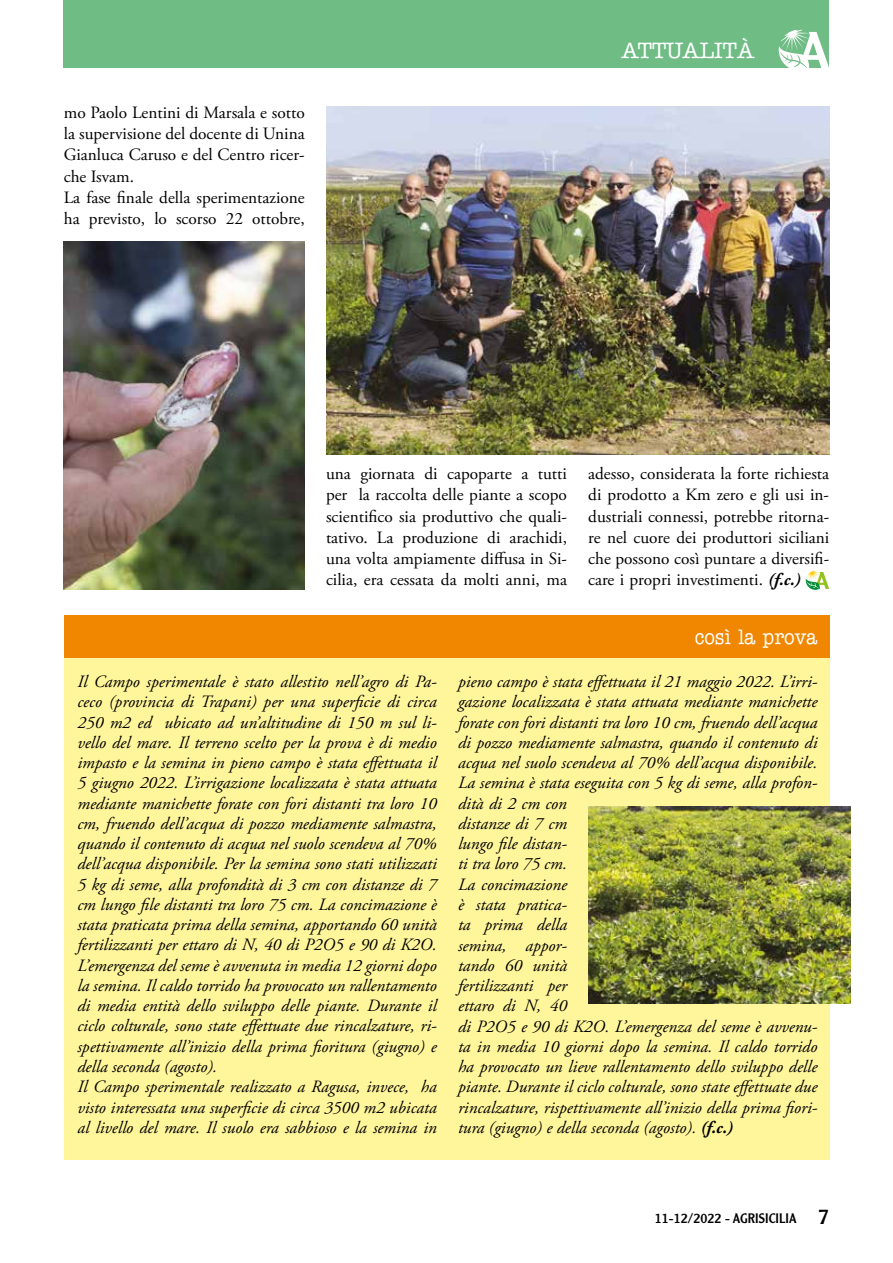
<style>
.page{position:relative;width:893px;height:1263px;background:#fff}
.page>*{position:absolute;margin:0;border:0;box-sizing:border-box;transform-origin:0 0}
.t1{font:500 22.5px "American Typewriter";color:#fff}
.t2{font:500 21px "American Typewriter";color:#fff;scale:.9 1}
.t3{font:italic 17.25px/20.2px "Adobe Garamond Pro";color:#000}
.t4{font:17.25px/21.3px "Adobe Garamond Pro";color:#000;text-align:justify}
.t5{font:13.5px "Clearface Gothic LH";color:#000}
.s1{font-weight:700;font-style:italic}
.s2{font-weight:700}
.s3{font-size:21px}
</style>
<div class="page">
<div style="left:64px;top:0;width:765px;height:68px;background:#6fbc85"></div>
<svg style="left:779px;top:30px;width:50px;height:38px"></svg>
<div style="left:64px;top:615px;width:765px;height:545px;background:#fff69b"></div>
<div style="left:64px;top:615px;width:765px;height:43px;background:#f18700"></div>
<svg style="left:806px;top:571px;width:23px;height:19px"></svg>
<img style="left:326px;top:106px;width:503px;height:348px">
<img style="left:64px;top:242px;width:241px;height:347px">
<img style="left:588px;top:807px;width:262px;height:196px">
<p class="t4" style="left:64px;top:102px;width:242px;text-align:left">mo Paolo Lentini di Marsala e sotto la supervisione del docente di Unina<br>Gianluca Caruso e del Centro ricer&shy;che Isvam.<br>La fase finale della sperimentazione ha previsto, lo scorso 22 ottobre,</p>
<h1 class="t1" style="left:621px;top:38px;width:135px">ATTUALITÀ</h1>
<p class="t4" style="left:326px;top:464px;width:242px">una giornata di capoparte a tutti per la raccolta delle piante a scopo scientifico sia produttivo che quali&shy;tativo. La produzione di arachidi, una volta ampiamente diffusa in Si&shy;cilia, era cessata da molti anni, ma</p>
<p class="t4" style="left:588px;top:464px;width:242px">adesso, considerata la forte richiesta di prodotto a Km zero e gli usi in&shy;dustriali connessi, potrebbe ritorna&shy;re nel cuore dei produttori siciliani che possono così puntare a diversifi&shy;care i propri investimenti. <span class="s1">(f.c.)</span></p>
<p class="t2" style="left:695px;top:625px;width:138px">così la prova</p>
<p class="t3" style="left:77px;top:672px;width:361px">Il Campo sperimentale è stato allestito nell’agro di Pa&shy;ceco (provincia di Trapani) per una superficie di circa 250 m2 ed ubicato ad un’altitudine di 150 m sul li&shy;vello del mare. Il terreno scelto per la prova è di medio impasto e la semina in pieno campo è stata effettuata il 5 giugno 2022. L’irrigazione localizzata è stata attuata mediante manichette forate con fori distanti tra loro 10 cm, fruendo dell’acqua di pozzo mediamente salmastra, quando il contenuto di acqua nel suolo scendeva al 70% dell’acqua disponibile. Per la semina sono stati utilizzati 5 kg di seme, alla profondità di 3 cm con distanze di 7 cm lungo file distanti tra loro 75 cm. La concimazione è stata praticata prima della semina, apportando 60 unità fertilizzanti per ettaro di N, 40 di P2O5 e 90 di K2O.<br>L’emergenza del seme è avvenuta in media 12 giorni dopo la semina. Il caldo torrido ha provocato un rallentamento di media entità dello sviluppo delle piante. Durante il ciclo colturale, sono state effettuate due rincalzature, ri&shy;spettivamente all’inizio della prima fioritura (giugno) e della seconda (agosto).<br>Il Campo sperimentale realizzato a Ragusa, invece, ha visto interessata una superficie di circa 3500 m2 ubicata al livello del mare. Il suolo era sabbioso e la semina in</p>
<p class="t3" style="left:458px;top:672px;width:361px">pieno campo è stata effettuata il 21 maggio 2022. L’irri&shy;gazione localizzata è stata attuata mediante manichette forate con fori distanti tra loro 10 cm, fruendo dell’acqua di pozzo mediamente salmastra, quando il contenuto di acqua nel suolo scendeva al 70% dell’acqua disponibile.<br>La semina è stata eseguita con 5 kg di seme, alla profon&shy;dità di 2 cm con<br>distanze di 7 cm<br>lungo file distan-<br>ti tra loro 75 cm.<br>La concimazione<br>è stata pratica-<br>ta prima della<br>semina, appor-<br>tando 60 unità<br>fertilizzanti per<br>ettaro di N, 40<br>di P2O5 e 90 di K2O. L’emergenza del seme è avvenu&shy;ta in media 10 giorni dopo la semina. Il caldo torrido ha provocato un lieve rallentamento dello sviluppo delle piante. Durante il ciclo colturale, sono state effettuate due rincalzature, rispettivamente all’inizio della prima fiori&shy;tura (giugno) e della seconda (agosto). <span class="s2">(f.c.)</span></p>
<p class="t5" style="left:655px;top:1209px;width:176px">11-12/2022 - AGRISICILIA <span class="s3">7</span></p>
</div>
